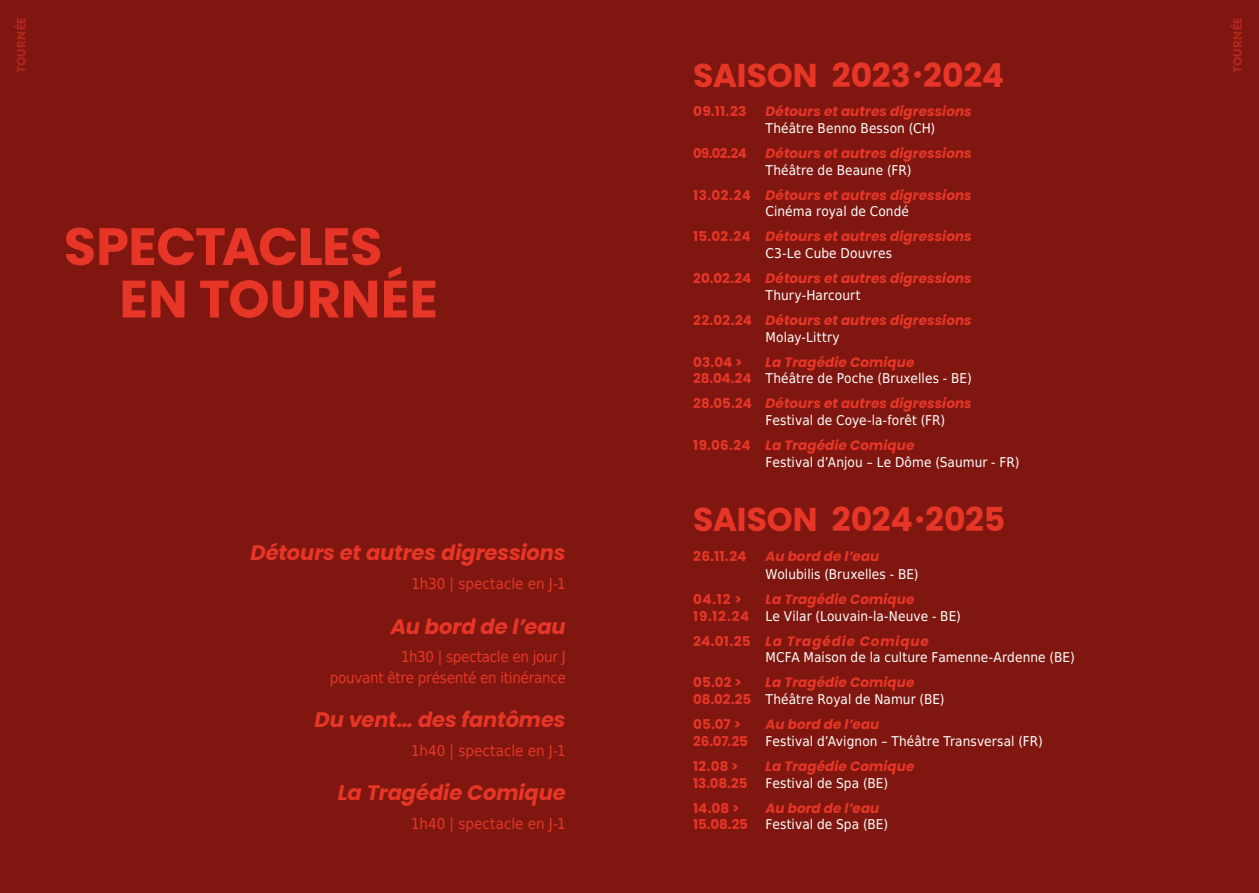
<style>
.page{position:relative;width:1259px;height:893px;background:#7f1710}
.page>*{position:absolute;margin:0;border:0;box-sizing:border-box;transform-origin:0 0}
.t1{font:700 52.5px/52.5px "Poppins";letter-spacing:-.005em;color:#e73627}
.t2{font:700 33px "Poppins";letter-spacing:-.01em;color:#e73627}
.t3{font:italic 700 21px "Poppins";letter-spacing:-.005em;color:#e73627}
.t4{font:15px/20.2px "DejaVu Sans Condensed";letter-spacing:-.01em;color:#e73627;text-align:right}
.t5{font:13.5px "DejaVu Sans Condensed";letter-spacing:.01em;color:#fff}
.t6{font:italic 700 13.5px "Poppins";letter-spacing:.005em;color:#e73627}
.t7{font:700 13.5px "Poppins";color:#e73627}
.t8{font:italic 700 13.5px "Poppins";letter-spacing:.065em;color:#e73627}
.t9{font:700 12px "Poppins";letter-spacing:.025em;color:#e73627}
.s1{font-size:22.5px}
.s2{font-style:normal}
.s3{font-family:"Poppins";font-weight:700;color:#e73627}
</style>
<div class="page">
<p class="t9" style="left:14px;top:73px;width:58px;rotate:-90deg">TOURNÉE</p>
<p class="t9" style="left:1230px;top:73px;width:58px;rotate:-90deg">TOURNÉE</p>
<h2 class="t2" style="left:693px;top:56px;width:312px">SAISON 2023<span class="s1">•</span>2024</h2>
<p class="t7" style="left:693px;top:104px;width:55px">09.11.23</p>
<p class="t6" style="left:765px;top:104px;width:208px">Détours et autres digressions</p>
<p class="t5" style="left:765px;top:116px;width:171px">Théâtre Benno Besson (CH)</p>
<p class="t7" style="left:693px;top:145px;width:55px">09.02.24</p>
<p class="t6" style="left:765px;top:145px;width:208px">Détours et autres digressions</p>
<p class="t5" style="left:765px;top:158px;width:147px">Théâtre de Beaune (FR)</p>
<p class="t6" style="left:693px;top:187px;width:280px"><span class="s2">13.02.24</span> Détours et autres digressions</p>
<p class="t5" style="left:765px;top:200px;width:145px">Cinéma royal de Condé</p>
<p class="t6" style="left:693px;top:229px;width:280px"><span class="s2">15.02.24</span> Détours et autres digressions</p>
<p class="t5" style="left:765px;top:241px;width:128px">C3-Le Cube Douvres</p>
<p class="t6" style="left:693px;top:271px;width:280px"><span class="s2">20.02.24</span> Détours et autres digressions</p>
<p class="t5" style="left:765px;top:283px;width:97px">Thury-Harcourt</p>
<p class="t6" style="left:693px;top:312px;width:280px"><span class="s2">22.02.24</span> Détours et autres digressions</p>
<p class="t5" style="left:765px;top:325px;width:76px">Molay-Littry</p>
<p class="t7" style="left:693px;top:354px;width:51px">03.04 &gt;</p>
<p class="t6" style="left:765px;top:354px;width:150px">La Tragédie Comique</p>
<p class="t5" style="left:693px;top:367px;width:280px"><span class="s3">28.04.24</span> Théâtre de Poche (Bruxelles - BE)</p>
<p class="t6" style="left:693px;top:396px;width:280px"><span class="s2">28.05.24</span> Détours et autres digressions</p>
<p class="t5" style="left:765px;top:408px;width:181px">Festival de Coye-la-forêt (FR)</p>
<p class="t6" style="left:693px;top:437px;width:222px"><span class="s2">19.06.24</span> La Tragédie Comique</p>
<p class="t5" style="left:765px;top:450px;width:255px">Festival d’Anjou – Le Dôme (Saumur - FR)</p>
<h2 class="t2" style="left:693px;top:501px;width:313px">SAISON 2024<span class="s1">•</span>2025</h2>
<p class="t7" style="left:693px;top:548px;width:55px">26.11.24</p>
<p class="t6" style="left:765px;top:548px;width:115px">Au bord de l’eau</p>
<p class="t5" style="left:765px;top:562px;width:154px">Wolubilis (Bruxelles - BE)</p>
<p class="t7" style="left:693px;top:591px;width:50px">04.12 &gt;</p>
<p class="t6" style="left:765px;top:591px;width:150px">La Tragédie Comique</p>
<p class="t5" style="left:693px;top:604px;width:269px"><span class="s3">19.12.24</span> Le Vilar (Louvain-la-Neuve - BE)</p>
<p class="t8" style="left:693px;top:633px;width:237px"><span class="s2">24.01.25</span> La Tragédie Comique</p>
<p class="t5" style="left:765px;top:646px;width:311px">MCFA Maison de la culture Famenne-Ardenne (BE)</p>
<p class="t7" style="left:693px;top:675px;width:50px">05.02 &gt;</p>
<p class="t6" style="left:765px;top:675px;width:150px">La Tragédie Comique</p>
<p class="t5" style="left:693px;top:687px;width:253px"><span class="s3">08.02.25</span> Théâtre Royal de Namur (BE)</p>
<p class="t7" style="left:693px;top:717px;width:49px">05.07 &gt;</p>
<p class="t6" style="left:765px;top:717px;width:115px">Au bord de l’eau</p>
<p class="t7" style="left:693px;top:733px;width:56px">26.07.25</p>
<p class="t5" style="left:765px;top:729px;width:279px">Festival d’Avignon – Théâtre Transversal (FR)</p>
<p class="t7" style="left:693px;top:758px;width:47px">12.08 &gt;</p>
<p class="t6" style="left:765px;top:758px;width:150px">La Tragédie Comique</p>
<p class="t7" style="left:693px;top:775px;width:56px">13.08.25</p>
<p class="t5" style="left:765px;top:771px;width:124px">Festival de Spa (BE)</p>
<p class="t7" style="left:693px;top:800px;width:48px">14.08 &gt;</p>
<p class="t6" style="left:765px;top:800px;width:115px">Au bord de l’eau</p>
<p class="t7" style="left:693px;top:817px;width:56px">15.08.25</p>
<p class="t5" style="left:765px;top:813px;width:124px">Festival de Spa (BE)</p>
<h1 class="t1" style="left:119px;top:221px;width:320px;text-indent:-56px">SPECTACLES<br>EN TOURNÉE</h1>
<h3 class="t3" style="left:250px;top:541px;width:317px">Détours et autres digressions</h3>
<p class="t4" style="left:411px;top:573px;width:156px">1h30 | spectacle en J-1</p>
<h3 class="t3" style="left:391px;top:614px;width:176px">Au bord de l’eau</h3>
<p class="t4" style="left:330px;top:646px;width:237px">1h30 | spectacle en jour J<br>pouvant être présenté en itinérance</p>
<h3 class="t3" style="left:314px;top:708px;width:253px">Du vent… des fantômes</h3>
<p class="t4" style="left:411px;top:740px;width:156px">1h40 | spectacle en J-1</p>
<h3 class="t3" style="left:338px;top:781px;width:229px">La Tragédie Comique</h3>
<p class="t4" style="left:411px;top:813px;width:156px">1h40 | spectacle en J-1</p>
</div>
